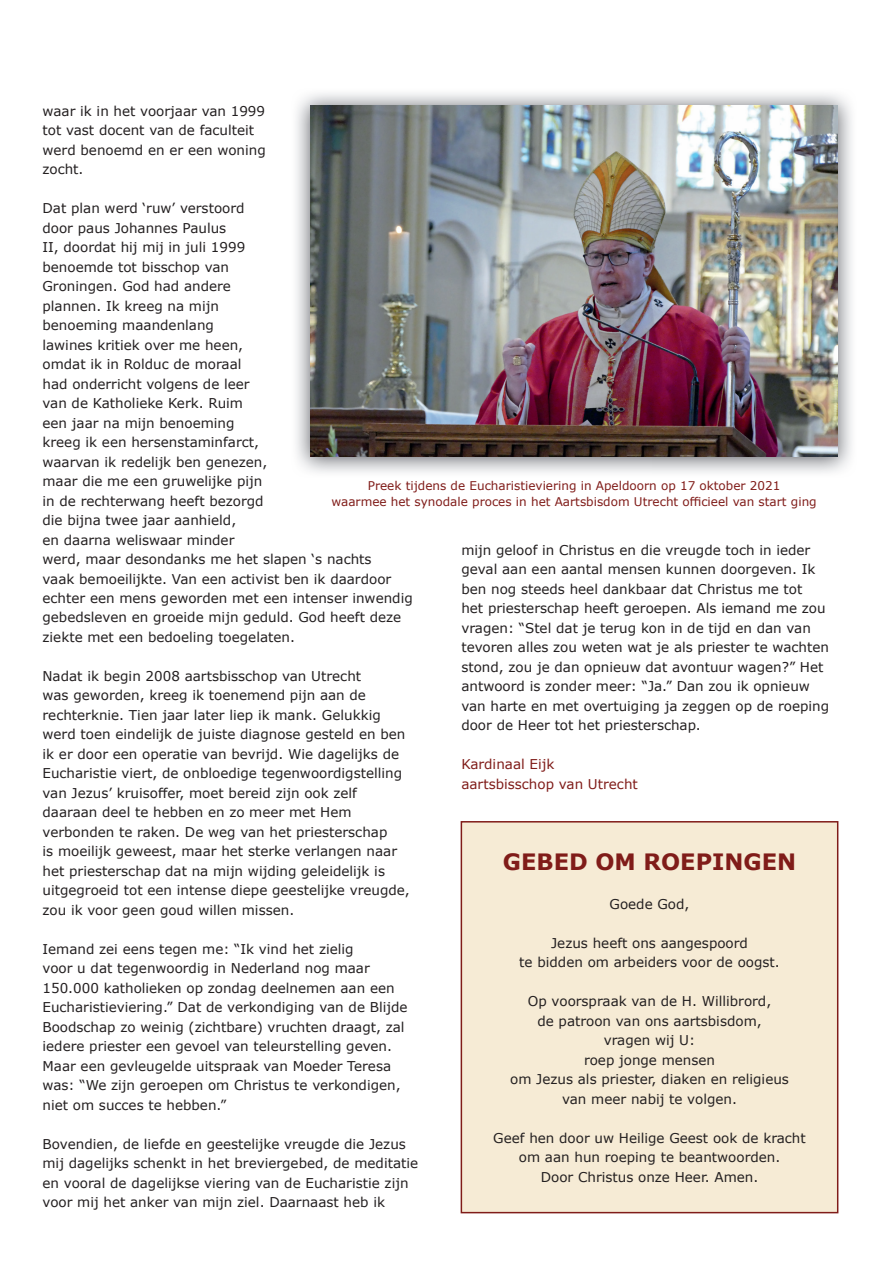
<style>
.page{position:relative;width:893px;height:1263px;background:#fff}
.page>*{position:absolute;margin:0;border:0;box-sizing:border-box;transform-origin:0 0}
.t1{font:700 22.5px "Verdana";color:#801c19}
.t2{font:13.5px/19.5px "Verdana";color:#231f20}
.t3{font:13.5px/19.5px "Verdana";color:#801c19}
.t4{font:12px/16.5px "Verdana";color:#801c19;text-align:center}
</style>
<div class="page">
<img style="left:310px;top:105px;width:528px;height:352px">
<div style="left:461px;top:822px;width:377px;height:390px;background:#f6ebd5"></div>
<div style="left:461px;top:821px;width:377px;height:392px;border:2px solid #801c19"></div>
<p class="t2" style="left:43px;top:101px;width:225px">waar ik in het voorjaar van 1999 tot vast docent van de faculteit werd benoemd en er een woning zocht.</p>
<p class="t2" style="left:43px;top:198px;width:372px">Dat plan werd ‘ruw’ verstoord<br>door paus Johannes Paulus<br>II, doordat hij mij in juli 1999<br>benoemde tot bisschop van<br>Groningen. God had andere<br>plannen. Ik kreeg na mijn<br>benoeming maandenlang<br>lawines kritiek over me heen,<br>omdat ik in Rolduc de moraal<br>had onderricht volgens de leer<br>van de Katholieke Kerk. Ruim<br>een jaar na mijn benoeming<br>kreeg ik een hersenstaminfarct,<br>waarvan ik redelijk ben genezen,<br>maar die me een gruwelijke pijn<br>in de rechterwang heeft bezorgd<br>die bijna twee jaar aanhield,<br>en daarna weliswaar minder<br>werd, maar desondanks me het slapen ‘s nachts<br>vaak bemoeilijkte. Van een activist ben ik daardoor echter een mens geworden met een intenser inwendig gebedsleven en groeide mijn geduld. God heeft deze ziekte met een bedoeling toegelaten.</p>
<p class="t2" style="left:43px;top:666px;width:369px">Nadat ik begin 2008 aartsbisschop van Utrecht<br>was geworden, kreeg ik toenemend pijn aan de rechterknie. Tien jaar later liep ik mank. Gelukkig werd toen eindelijk de juiste diagnose gesteld en ben ik er door een operatie van bevrijd. Wie dagelijks de Eucharistie viert, de onbloedige tegenwoordigstelling van Jezus’ kruisoffer, moet bereid zijn ook zelf daaraan deel te hebben en zo meer met Hem verbonden te raken. De weg van het priesterschap<br>is moeilijk geweest, maar het sterke verlangen naar het priesterschap dat na mijn wijding geleidelijk is uitgegroeid tot een intense diepe geestelijke vreugde, zou ik voor geen goud willen missen.</p>
<p class="t2" style="left:43px;top:939px;width:367px">Iemand zei eens tegen me: “Ik vind het zielig<br>voor u dat tegenwoordig in Nederland nog maar 150.000 katholieken op zondag deelnemen aan een Eucharistieviering.” Dat de verkondiging van de Blijde Boodschap zo weinig (zichtbare) vruchten draagt, zal iedere priester een gevoel van teleurstelling geven.<br>Maar een gevleugelde uitspraak van Moeder Teresa was: “We zijn geroepen om Christus te verkondigen, niet om succes te hebben.”</p>
<p class="t2" style="left:43px;top:1134px;width:377px">Bovendien, de liefde en geestelijke vreugde die Jezus mij dagelijks schenkt in het breviergebed, de meditatie en vooral de dagelijkse viering van de Eucharistie zijn voor mij het anker van mijn ziel. Daarnaast heb ik</p>
<p class="t4" style="left:331px;top:477px;width:487px">Preek tijdens de Eucharistieviering in Apeldoorn op 17 oktober 2021<br>waarmee het synodale proces in het Aartsbisdom Utrecht officieel van start ging</p>
<p class="t2" style="left:461px;top:540px;width:369px">mijn geloof in Christus en die vreugde toch in ieder geval aan een aantal mensen kunnen doorgeven. Ik ben nog steeds heel dankbaar dat Christus me tot<br>het priesterschap heeft geroepen. Als iemand me zou vragen: “Stel dat je terug kon in de tijd en dan van tevoren alles zou weten wat je als priester te wachten stond, zou je dan opnieuw dat avontuur wagen?” Het antwoord is zonder meer: “Ja.” Dan zou ik opnieuw van harte en met overtuiging ja zeggen op de roeping door de Heer tot het priesterschap.</p>
<p class="t3" style="left:461px;top:754px;width:178px">Kardinaal Eijk aartsbisschop van Utrecht</p>
<h1 class="t1" style="left:503px;top:845px;width:295px">GEBED OM ROEPINGEN</h1>
<p class="t2" style="left:610px;top:894px;width:81px">Goede God,</p>
<p class="t2" style="left:519px;top:933px;width:262px;text-align:center">Jezus heeft ons aangespoord<br>te bidden om arbeiders voor de oogst.</p>
<p class="t2" style="left:510px;top:991px;width:280px;text-align:center">Op voorspraak van de H. Willibrord,<br>de patroon van ons aartsbisdom,<br>vragen wij U:<br>roep jonge mensen<br>om Jezus als priester, diaken en religieus van meer nabij te volgen.</p>
<p class="t2" style="left:493px;top:1128px;width:314px;text-align:center">Geef hen door uw Heilige Geest ook de kracht om aan hun roeping te beantwoorden.<br>Door Christus onze Heer. Amen.</p>
</div>
